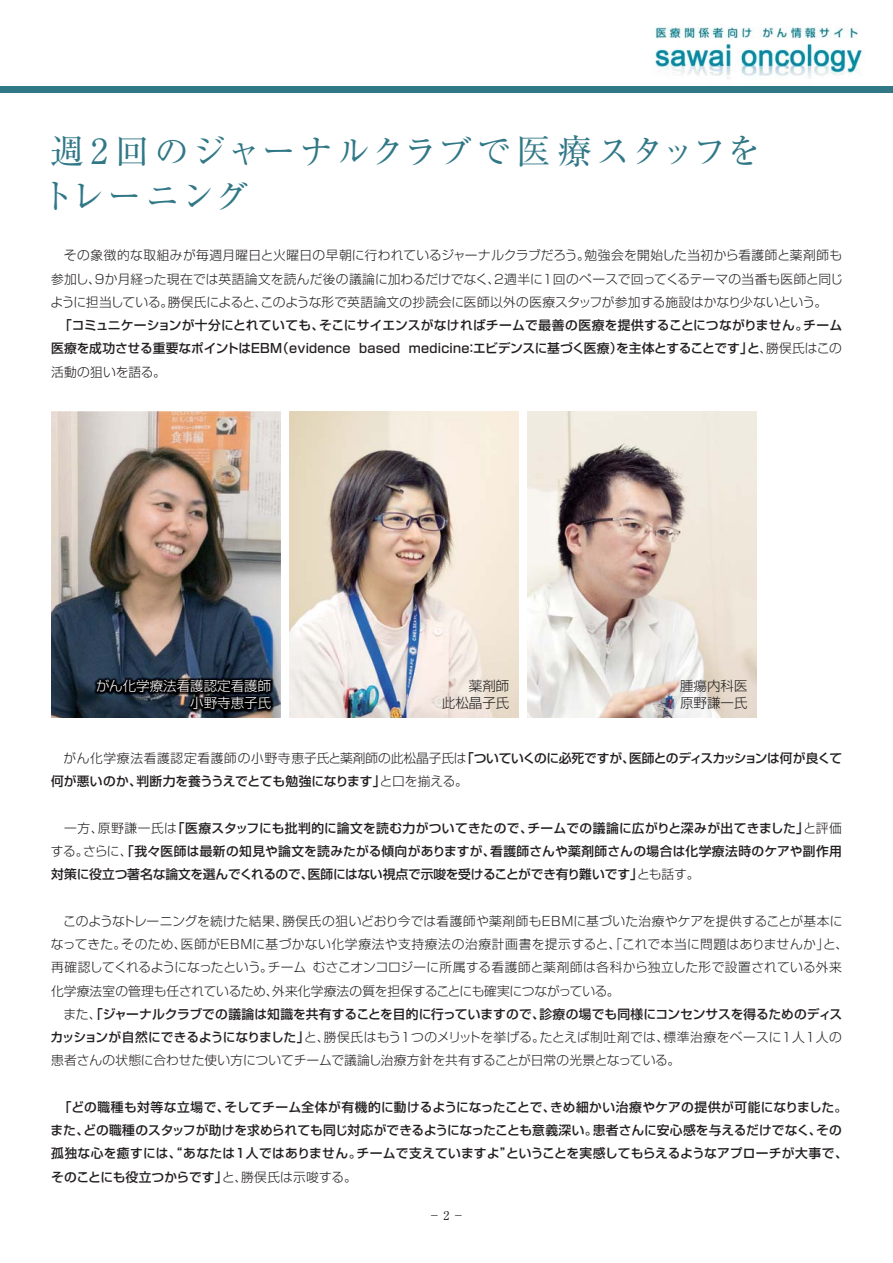
<style>
.page{position:relative;width:893px;height:1263px;background:#fff}
.page>*{position:absolute;margin:0;border:0;box-sizing:border-box;transform-origin:0 0}
.t1{font:34.5px/45px "Ryumin Pr 6 N Reg 90 pv RKSJ H";letter-spacing:.03em;color:#317887}
.t2{font:13.5px "Shin Go Pro Light 90 pv RKSJ H";color:#fff}
.t3{font:13.5px "Shin Go Pro Light 90 pv RKSJ H";color:#231f20}
.t4{font:12.75px/23.2px "Shin Go Pro Medium 90 pv RKSJ H";letter-spacing:.005em;color:#231f20}
.t5{font:12.75px/23.2px "Shin Go Pro Light 90 pv RKSJ H";letter-spacing:.01em;color:#231f20}
.t6{font:12px "Ryumin Pr 6 N Reg 90 pv RKSJ H";color:#231f20}
.s1{font-family:"Shin Go Pro Light 90 pv RKSJ H"}
.s2{font-family:"Shin Go Pro Medium 90 pv RKSJ H"}
</style>
<div class="page">
<img style="left:51px;top:412px;width:230px;height:306px">
<img style="left:289px;top:412px;width:230px;height:306px">
<img style="left:527px;top:412px;width:230px;height:306px">
<img style="left:655px;top:27px;width:209px;height:51px">
<div style="left:0;top:86px;width:893px;height:7px;background:#317887"></div>
<p class="t1" style="left:40px;top:133px;width:722px">週 2 回のジャーナルクラブで医療スタッフをトレーニング</p>
<p class="t5" style="left:51px;top:246px;width:793px">　その象徴的な取組みが毎週月曜日と火曜日の早朝に行われているジャーナルクラブだろう。勉強会を開始した当初から看護師と薬剤師も</p>
<p class="t5" style="left:51px;top:269px;width:793px">参加し、9か月経った現在では英語論文を読んだ後の議論に加わるだけでなく、2週半に1回のペースで回ってくるテーマの当番も医師と同じ</p>
<p class="t5" style="left:51px;top:292px;width:778px">ように担当している。勝俣氏によると、このような形で英語論文の抄読会に医師以外の医療スタッフが参加する施設はかなり少ないという。</p>
<p class="t4" style="left:59px;top:316px;width:785px">「コミュニケーションが十分にとれていても、そこにサイエンスがなければチームで最善の医療を提供することにつながりません。チーム</p>
<p class="t4" style="left:51px;top:339px;width:792px">医療を成功させる重要なポイントはEBM（evidence based medicine：エビデンスに基づく医療）を主体とすることです」と<span class="s1">、勝俣氏はこの</span></p>
<p class="t5" style="left:51px;top:362px;width:116px">活動の狙いを語る。</p>
<p class="t2" style="left:96px;top:681px;width:177px">がん化学療法看護認定看護師</p>
<p class="t2" style="left:190px;top:698px;width:83px">小野寺恵子氏</p>
<p class="t3" style="left:469px;top:681px;width:42px">薬剤師</p>
<p class="t3" style="left:680px;top:681px;width:69px">腫瘍内科医</p>
<p class="t3" style="left:442px;top:698px;width:69px">此松晶子氏</p>
<p class="t3" style="left:680px;top:698px;width:69px">原野謙一氏</p>
<p class="t4" style="left:51px;top:748px;width:792px"><span class="s1">　がん化学療法看護認定看護師の小野寺恵子氏と薬剤師の此松晶子氏は</span>「ついていくのに必死ですが、医師とのディスカッションは何が良くて何が悪いのか、判断力を養ううえでとても勉強になります」<span class="s1">と口を揃える。</span></p>
<p class="t4" style="left:51px;top:818px;width:793px;text-align:justify"><span class="s1">　一方、原野謙一氏は</span>「医療スタッフにも批判的に論文を読む力がついてきたので、チームでの議論に広がりと深みが出てきました」<span class="s1">と評価する。さらに、</span>「我々医師は最新の知見や論文を読みたがる傾向がありますが、看護師さんや薬剤師さんの場合は化学療法時のケアや副作用対策に役立つ著名な論文を選んでくれるので、医師にはない視点で示唆を受けることができ有り難いです」<span class="s1">とも話す。</span></p>
<p class="t5" style="left:51px;top:911px;width:799px">　このようなトレーニングを続けた結果、勝俣氏の狙いどおり今では看護師や薬剤師もEBMに基づいた治療やケアを提供することが基本になってきた。そのため、医師がEBMに基づかない化学療法や支持療法の治療計画書を提示すると、「これで本当に問題はありませんか」と、再確認してくれるようになったという。チームむさこオンコロジーに所属する看護師と薬剤師は各科から独立した形で設置されている外来化学療法室の管理も任されているため、外来化学療法の質を担保することにも確実につながっている。<br>　また、<span class="s2">「ジャーナルクラブでの議論は知識を共有することを目的に行っていますので、診療の場でも同様にコンセンサスを得るためのディスカッションが自然にできるようになりました」</span>と、勝俣氏はもう1つのメリットを挙げる。たとえば制吐剤では、標準治療をベースに1人1人の患者さんの状態に合わせた使い方についてチームで議論し治療方針を共有することが日常の光景となっている。</p>
<p class="t4" style="left:51px;top:1097px;width:799px;text-indent:8px">「どの職種も対等な立場で、そしてチーム全体が有機的に動けるようになったことで、きめ細かい治療やケアの提供が可能になりました。また、どの職種のスタッフが助けを求められても同じ対応ができるようになったことも意義深い。患者さんに安心感を与えるだけでなく、その孤独な心を癒すには、“あなたは1人ではありません。チームで支えていますよ”ということを実感してもらえるようなアプローチが大事で、そのことにも役立つからです」<span class="s1">と、勝俣氏は示唆する。</span></p>
<p class="t6" style="left:428px;top:1211px;width:37px">－2－</p>
</div>
